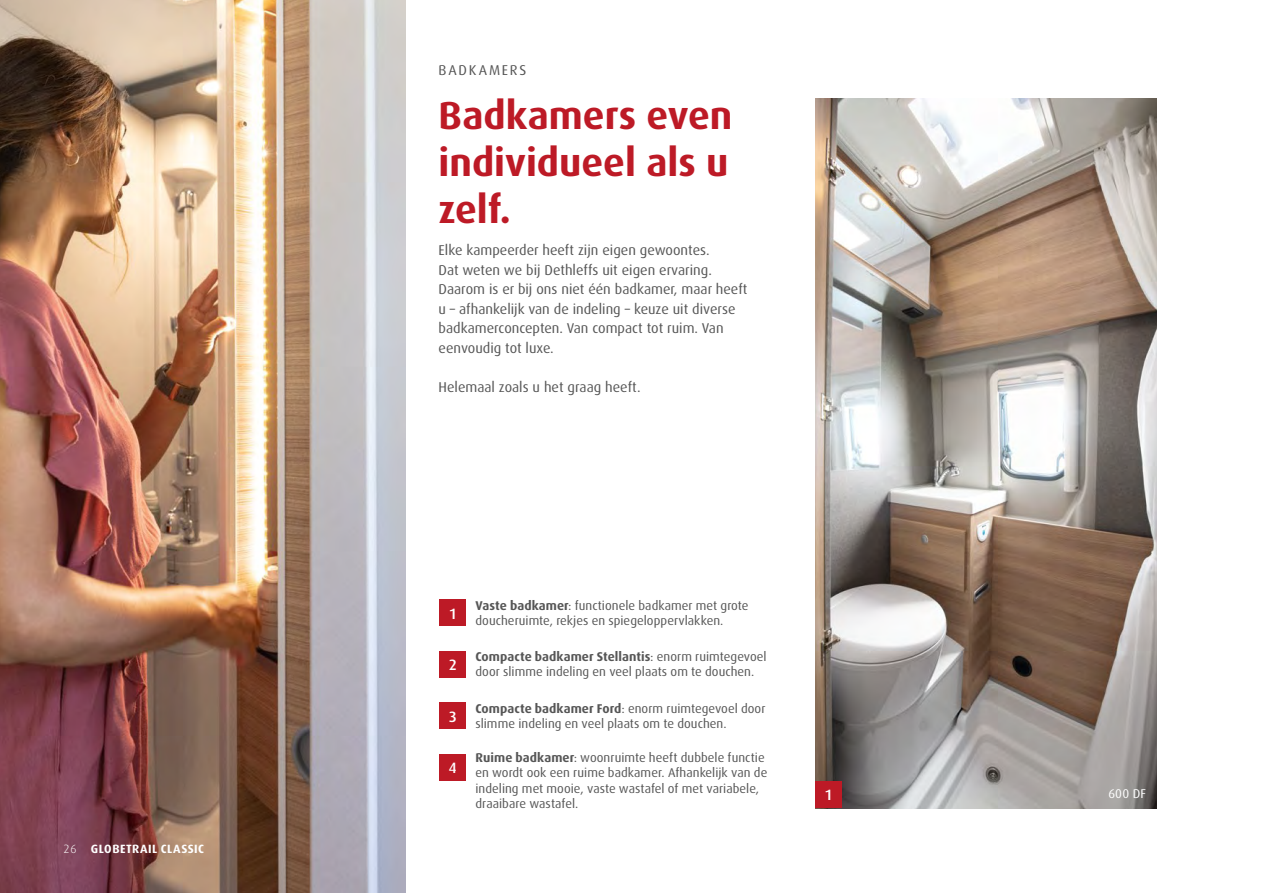
<style>
.page{position:relative;width:1263px;height:893px;background:#fff}
.page>*{position:absolute;margin:0;border:0;box-sizing:border-box;transform-origin:0 0}
.t1{font:700 39px/46.8px "Dax Pro";color:#bd1a26;text-align:justify}
.t2{font:500 15px "Dax Pro";color:#fff}
.t3{font:14.25px/19.5px "Dax Pro";color:#565656}
.t4{font:14.25px "Dax Pro";letter-spacing:.125em;color:#565656}
.t5{font:12.75px/15.3px "Dax Pro";letter-spacing:.005em;color:#565656}
.t6{font:12.75px "Dax Pro";color:#fff}
.t7{font:700 12px "Dax Pro";letter-spacing:.04em;color:#fff}
.s1{font-weight:300}
.s2{font-weight:700}
</style>
<div class="page">
<img style="left:815px;top:99px;width:342px;height:709px">
<div style="left:815px;top:781px;width:27px;height:27px;background:#bd1a26"></div>
<img style="left:0;top:0;width:405px;height:893px">
<div style="left:439px;top:599px;width:27px;height:27px;background:#bd1a26"></div>
<div style="left:439px;top:651px;width:27px;height:27px;background:#bd1a26"></div>
<div style="left:439px;top:703px;width:27px;height:26px;background:#bd1a26"></div>
<div style="left:439px;top:754px;width:27px;height:27px;background:#bd1a26"></div>
<p class="t7" style="left:64px;top:841px;width:142px"><span class="s1">26</span> GLOBETRAIL CLASSIC</p>
<p class="t4" style="left:439px;top:61px;width:89px">BADKAMERS</p>
<h1 class="t1" style="left:439px;top:93px;width:295px">Badkamers even individueel als u zelf.</h1>
<p class="t3" style="left:439px;top:241px;width:310px">Elke kampeerder heeft zijn eigen gewoontes.<br>Dat weten we bij Dethleffs uit eigen ervaring.<br>Daarom is er bij ons niet één badkamer, maar heeft u – afhankelijk van de indeling – keuze uit diverse badkamerconcepten. Van compact tot ruim. Van eenvoudig tot luxe.</p>
<p class="t3" style="left:439px;top:377px;width:202px">Helemaal zoals u het graag heeft.</p>
<p class="t2" style="left:450px;top:604px;width:8px">1</p>
<p class="t2" style="left:449px;top:655px;width:9px">2</p>
<p class="t2" style="left:449px;top:707px;width:9px">3</p>
<p class="t2" style="left:449px;top:758px;width:9px">4</p>
<p class="t5" style="left:475px;top:597px;width:275px"><span class="s2">Vaste badkamer</span>: functionele badkamer met grote doucheruimte, rekjes en spiegeloppervlakken.</p>
<p class="t5" style="left:475px;top:649px;width:293px"><span class="s2">Compacte badkamer Stellantis</span>: enorm ruimtegevoel door slimme indeling en veel plaats om te douchen.</p>
<p class="t5" style="left:475px;top:701px;width:292px"><span class="s2">Compacte badkamer Ford</span>: enorm ruimtegevoel door slimme indeling en veel plaats om te douchen.</p>
<p class="t5" style="left:475px;top:750px;width:293px"><span class="s2">Ruime badkamer</span>: woonruimte heeft dubbele functie en wordt ook een ruime badkamer. Afhankelijk van de indeling met mooie, vaste wastafel of met variabele, draaibare wastafel.</p>
<p class="t2" style="left:825px;top:785px;width:8px">1</p>
<p class="t6" style="left:1108px;top:785px;width:39px">600 DF</p>
</div>
